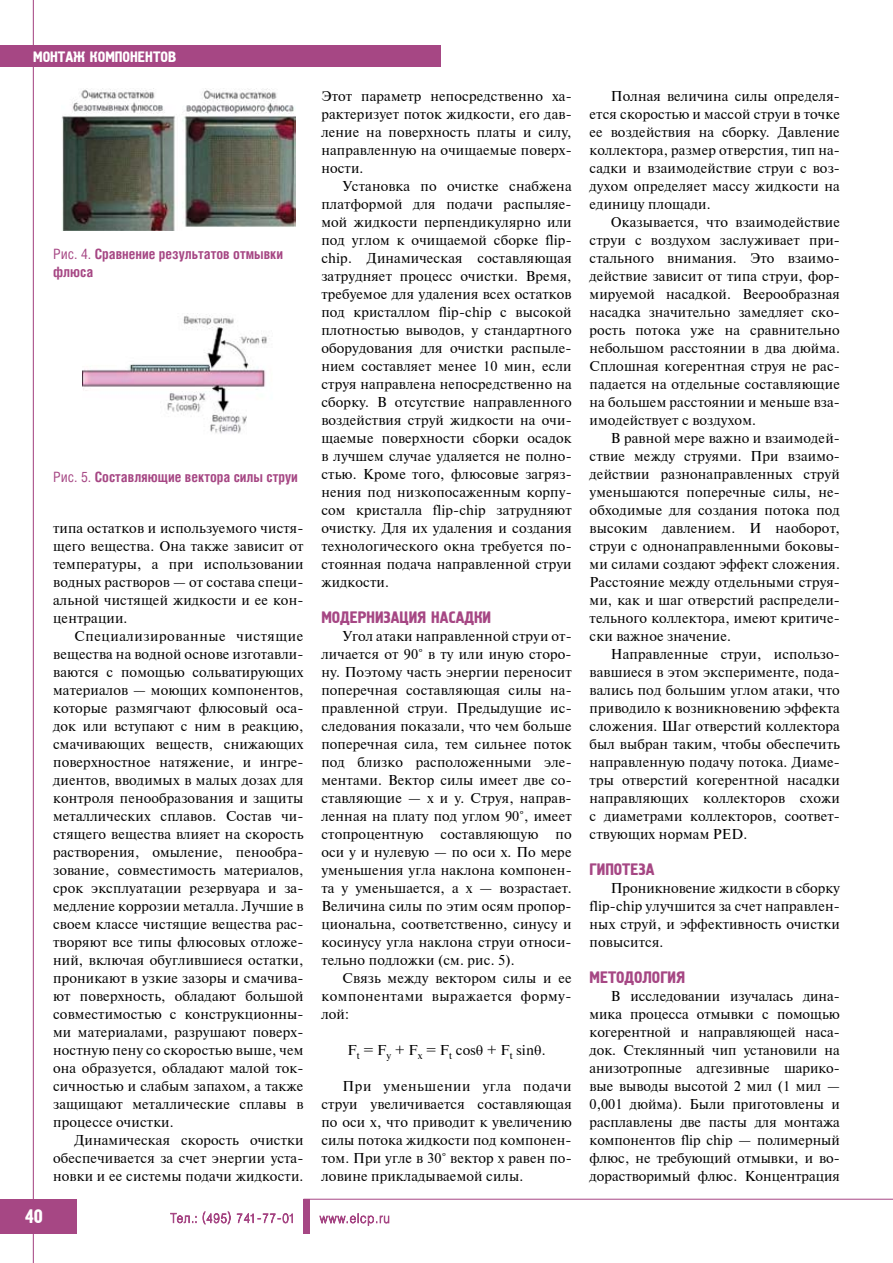
<style>
.page{position:relative;width:893px;height:1263px;background:#fff}
.page>*{position:absolute;margin:0;border:0;box-sizing:border-box;transform-origin:0 0}
.t1{font:19.5px "Hermes CTT";color:#fff}
.t2{font:16.5px "Hermes CTT";color:#a64784}
.t3{font:15px "Hermes CTT";color:#fff}
.t4{font:14.25px/18px "Newton WINC";letter-spacing:.01em;color:#000;text-align:justify}
.t5{font:700 14.25px/18px "Helios Cond";color:#a64784}
.s1{font-weight:400}
</style>
<div class="page">
<hr style="left:33px;top:0;width:1px;height:1263px;background:#a64784">
<div style="left:0;top:46px;width:440px;height:21px;background:#a64784"></div>
<svg style="left:170px;top:1213px;width:26px;height:10px"></svg>
<svg style="left:202px;top:1211px;width:29px;height:14px"></svg>
<svg style="left:237px;top:1213px;width:56px;height:10px"></svg>
<div style="left:0;top:1199px;width:77px;height:34px;background:#a64784"></div>
<div style="left:303px;top:1199px;width:7px;height:34px;background:#a64784"></div>
<svg style="left:319px;top:1213px;width:70px;height:13px"></svg>
<hr style="left:303px;top:1199px;width:590px;height:1px;background:#a64784">
<img style="left:62px;top:88px;width:233px;height:143px">
<img style="left:83px;top:314px;width:184px;height:120px">
<p class="t3" style="left:33px;top:48px;width:145px">монтаж компонентов</p>
<p class="t5" style="left:53px;top:244px;width:231px"><span class="s1">Рис. 4.</span> Сравнение результатов отмывки флюса</p>
<p class="t5" style="left:53px;top:467px;width:246px"><span class="s1">Рис. 5.</span> Составляющие вектора силы струи</p>
<h1 class="t1" style="left:25px;top:1206px;width:19px">40</h1>
<p class="t4" style="left:53px;top:519px;width:252px">типа остатков и используемого чистя&shy;щего вещества. Она также зависит от температуры, а при использовании водных растворов — от состава специ&shy;альной чистящей жидкости и ее кон&shy;центрации.</p>
<p class="t4" style="left:53px;top:627px;width:252px;text-indent:21px">Специализированные чистящие вещества на водной основе изготавли&shy;ваются с помощью сольватирующих материалов — моющих компонентов, которые размягчают флюсовый оса&shy;док или вступают с ним в реакцию, смачивающих веществ, снижающих поверхностное натяжение, и ингре&shy;диентов, вводимых в малых дозах для контроля пенообразования и защиты металлических сплавов. Состав чи&shy;стящего вещества влияет на скорость растворения, омыление, пенообра&shy;зование, совместимость материалов, срок эксплуатации резервуара и за&shy;медление коррозии металла. Лучшие в своем классе чистящие вещества рас&shy;творяют все типы флюсовых отложе&shy;ний, включая обуглившиеся остатки, проникают в узкие зазоры и смачива&shy;ют поверхность, обладают большой совместимостью с конструкционны&shy;ми материалами, разрушают поверх&shy;ностную пену со скоростью выше, чем она образуется, обладают малой ток&shy;сичностью и слабым запахом, а также защищают металлические сплавы в процессе очистки.</p>
<p class="t4" style="left:53px;top:1131px;width:252px;text-indent:21px">Динамическая скорость очистки обеспечивается за счет энергии уста&shy;новки и ее системы подачи жидкости.</p>
<p class="t4" style="left:321px;top:87px;width:252px">Этот параметр непосредственно ха&shy;рактеризует поток жидкости, его дав&shy;ление на поверхность платы и силу, направленную на очищаемые поверх&shy;ности.</p>
<p class="t4" style="left:321px;top:177px;width:252px;text-indent:21px">Установка по очистке снабжена платформой для подачи распыляе&shy;мой жидкости перпендикулярно или под углом к очищаемой сборке flip&shy;chip. Динамическая составляющая затрудняет процесс очистки. Время, требуемое для удаления всех остатков под кристаллом flip-chip с высокой плотностью выводов, у стандартного оборудования для очистки распыле&shy;нием составляет менее 10 мин, если струя направлена непосредственно на сборку. В отсутствие направленного воздействия струй жидкости на очи&shy;щаемые поверхности сборки осадок в лучшем случае удаляется не полно&shy;стью. Кроме того, флюсовые загряз&shy;нения под низкопосаженным корпу&shy;сом кристалла flip-chip затрудняют очистку. Для их удаления и создания технологического окна требуется по&shy;стоянная подача направленной струи жидкости.</p>
<p class="t2" style="left:321px;top:608px;width:171px">Модернизация насадки</p>
<p class="t4" style="left:321px;top:627px;width:252px;text-indent:21px">Угол атаки направленной струи от&shy;личается от 90° в ту или иную сторо&shy;ну. Поэтому часть энергии переносит поперечная составляющая силы на&shy;правленной струи. Предыдущие ис&shy;следования показали, что чем больше поперечная сила, тем сильнее поток под близко расположенными эле&shy;ментами. Вектор силы имеет две со&shy;ставляющие — x и y. Струя, направ&shy;ленная на плату под углом 90°, имеет стопроцентную составляющую по оси y и нулевую — по оси x. По мере уменьшения угла наклона компонен&shy;та y уменьшается, а х — возрастает.<br>Величина силы по этим осям пропор&shy;циональна, соответственно, синусу и косинусу угла наклона струи относи&shy;тельно подложки (см. рис. 5).</p>
<p class="t4" style="left:321px;top:969px;width:252px;text-indent:21px">Связь между вектором силы и ее компонентами выражается форму&shy;лой:</p>
<p class="t4" style="left:347px;top:1041px;width:200px">F<sub>t</sub> = F<sub>y</sub> + F<sub>x</sub> = F<sub>t</sub> cos + F<sub>t</sub> sin .</p>
<p class="t4" style="left:321px;top:1077px;width:252px;text-indent:21px">При уменьшении угла подачи струи увеличивается составляющая по оси х, что приводит к увеличению силы потока жидкости под компонен&shy;том. При угле в 30° вектор х равен по&shy;ловине прикладываемой силы.</p>
<p class="t4" style="left:590px;top:87px;width:252px;text-indent:21px">Полная величина силы определя&shy;ется скоростью и массой струи в точке ее воздействия на сборку. Давление коллектора, размер отверстия, тип на&shy;садки и взаимодействие струи с воз&shy;духом определяет массу жидкости на единицу площади.</p>
<p class="t4" style="left:590px;top:213px;width:252px;text-indent:21px">Оказывается, что взаимодействие струи с воздухом заслуживает при&shy;стального внимания. Это взаимо&shy;действие зависит от типа струи, фор&shy;мируемой насадкой. Веерообразная насадка значительно замедляет ско&shy;рость потока уже на сравнительно небольшом расстоянии в два дюйма.<br>Сплошная когерентная струя не рас&shy;падается на отдельные составляющие на большем расстоянии и меньше вза&shy;имодействует с воздухом.</p>
<p class="t4" style="left:590px;top:429px;width:252px;text-indent:21px">В равной мере важно и взаимодей&shy;ствие между струями. При взаимо&shy;действии разнонаправленных струй уменьшаются поперечные силы, не&shy;обходимые для создания потока под высоким давлением. И наоборот, струи с однонаправленными боковы&shy;ми силами создают эффект сложения.<br>Расстояние между отдельными струя&shy;ми, как и шаг отверстий распредели&shy;тельного коллектора, имеют критиче&shy;ски важное значение.</p>
<p class="t4" style="left:590px;top:645px;width:252px;text-indent:21px">Направленные струи, использо&shy;вавшиеся в этом эксперименте, пода&shy;вались под большим углом атаки, что приводило к возникновению эффекта сложения. Шаг отверстий коллектора был выбран таким, чтобы обеспечить направленную подачу потока. Диаме&shy;тры отверстий когерентной насадки направляющих коллекторов схожи с диаметрами коллекторов, соответ&shy;ствующих нормам PED.</p>
<p class="t2" style="left:590px;top:860px;width:66px">Гипотеза</p>
<p class="t4" style="left:590px;top:879px;width:252px;text-indent:21px">Проникновение жидкости в сборку flip-chip улучшится за счет направлен&shy;ных струй, и эффективность очистки повысится.</p>
<p class="t2" style="left:590px;top:968px;width:97px">Методология</p>
<p class="t4" style="left:590px;top:987px;width:252px;text-indent:21px">В исследовании изучалась дина&shy;мика процесса отмывки с помощью когерентной и направляющей наса&shy;док. Стеклянный чип установили на анизотропные адгезивные шарико&shy;вые выводы высотой 2 мил (1 мил — 0,001 дюйма). Были приготовлены и расплавлены две пасты для монтажа компонентов flip chip — полимерный флюс, не требующий отмывки, и во&shy;дорастворимый флюс. Концентрация</p>
</div>
